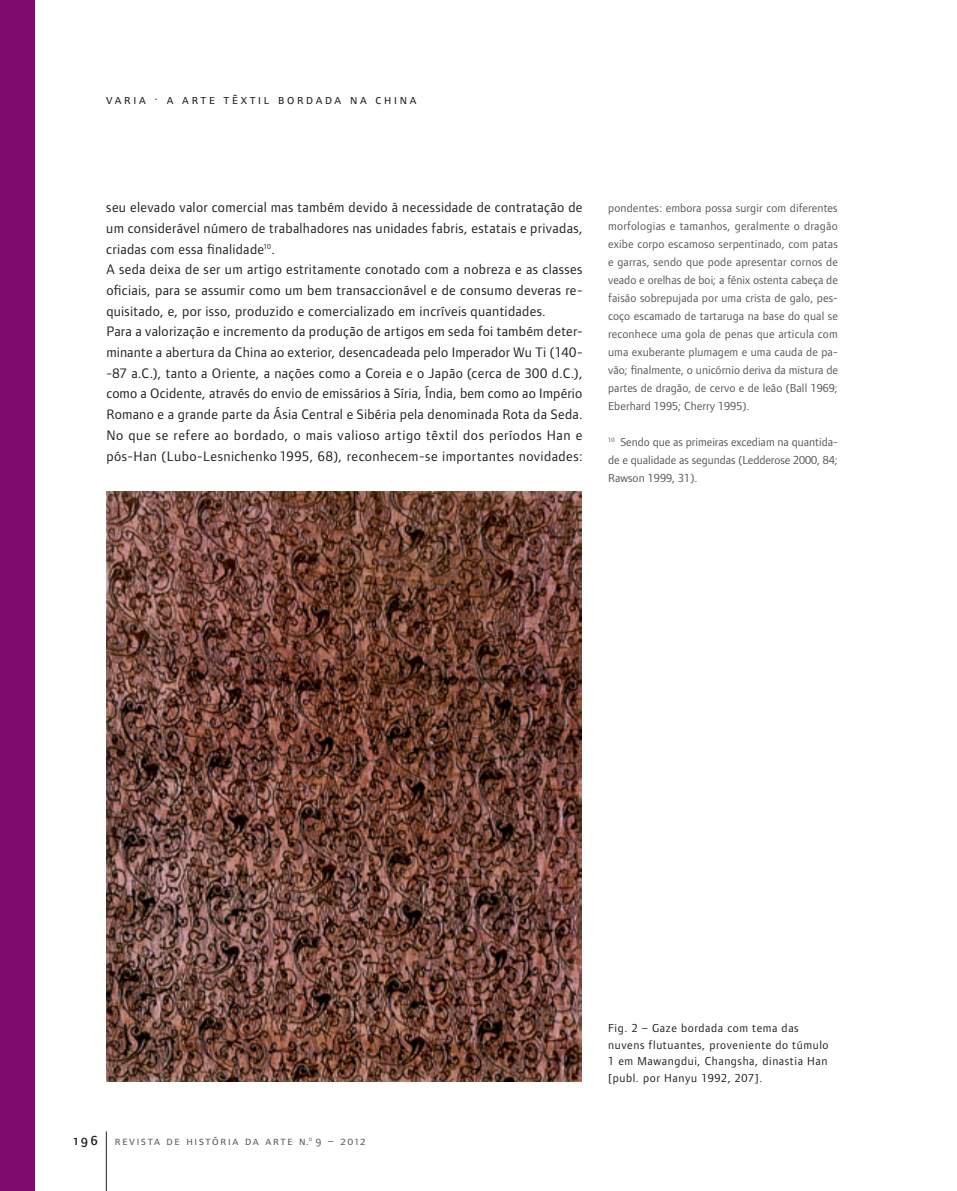
<style>
.page{position:relative;width:957px;height:1191px;background:#fff}
.page>*{position:absolute;margin:0;border:0;box-sizing:border-box;transform-origin:0 0}
.texto_corrido{font:14.25px/20.7px "Foundry Form Sans";letter-spacing:.02em;color:#231f20;text-align:justify}
.texto_corrido-2{font:14.25px/20.7px "Foundry Form Sans";letter-spacing:.04em;color:#231f20}
.t1{font:13.5px "Foundry Form Sans Book SC";letter-spacing:.2em;color:#231f20}
.t2{font:500 13.5px "Foundry Journal SC";color:#231f20}
.notas{font:12px/18px "Foundry Form Sans";letter-spacing:.005em;color:#57585a;text-align:justify}
.legenda_left{font:12px/16.5px "Foundry Form Sans";letter-spacing:.05em;color:#231f20}
.t3{font:12px "Foundry Form Sans Book SC";letter-spacing:.15em;color:#57585a}
</style>
<div class="page">
<hr style="left:106px;top:1131px;width:1px;height:60px;background:#231f20">
<div style="left:0;top:0;width:34px;height:1191px;background:#7e0a6d"></div>
<img style="left:106px;top:491px;width:476px;height:590px">
<p class="t1" style="left:106px;top:92px;width:312px">varia · a arte têxtil bordada na china</p>
<p class="texto_corrido" style="left:106px;top:197px;width:478px">seu elevado valor comercial mas também devido à necessidade de contratação de um considerável número de trabalhadores nas unidades fabris, estatais e privadas, criadas com essa finalidade<sup>10</sup>.</p>
<p class="texto_corrido" style="left:106px;top:259px;width:478px">A seda deixa de ser um artigo estritamente conotado com a nobreza e as classes oficiais, para se assumir como um bem transaccionável e de consumo deveras re&shy;quisitado, e, por isso, produzido e comercializado em incríveis quantidades.</p>
<p class="texto_corrido" style="left:106px;top:321px;width:478px;text-align:center">Para a valorização e incremento da produção de artigos em seda foi também deter&shy;minante a abertura da China ao exterior, desencadeada pelo Imperador Wu Ti (140- 87 a.C.), tanto a Oriente, a nações como a Coreia e o Japão (cerca de 300 d.C.), como a Ocidente, através do envio de emissários à Síria, Índia, bem como ao Império Romano e a grande parte da Ásia Central e Sibéria pela denominada Rota da Seda.</p>
<p class="texto_corrido-2" style="left:106px;top:425px;width:478px">No que se refere ao bordado, o mais valioso artigo têxtil dos períodos Han e pós-‑ Han (Lubo-‑ Lesnichenko 1995, 68), reconhecem-‑se importantes novidades:</p>
<p class="notas" style="left:608px;top:199px;width:231px">pondentes: embora possa surgir com diferentes morfologias e tamanhos, geralmente o dragão exibe corpo escamoso serpentinado, com patas e garras, sendo que pode apresentar cornos de veado e orelhas de boi; a fénix ostenta cabeça de faisão sobrepujada por uma crista de galo, pes&shy;coço escamado de tartaruga na base do qual se reconhece uma gola de penas que articula com uma exuberante plumagem e uma cauda de pa&shy;vão; finalmente, o unicórnio deriva da mistura de partes de dragão, de cervo e de leão (Ball 1969; Eberhard 1995; Cherry 1995).</p>
<p class="notas" style="left:608px;top:433px;width:231px"><sup>10</sup> Sendo que as primeiras excediam na quantida&shy;de e qualidade as segundas (Ledderose 2000, 84; Rawson 1999, 31).</p>
<p class="t2" style="left:74px;top:1132px;width:26px">196</p>
<p class="t3" style="left:115px;top:1133px;width:252px">revista de história da arte n.<sup>o</sup> 9 – 2012</p>
<p class="legenda_left" style="left:608px;top:1020px;width:222px">Fig. 2 – Gaze bordada com tema das nuvens flutuantes, proveniente do túmulo 1 em Mawangdui, Changsha, dinastia Han [publ. por Hanyu 1992, 207].</p>
</div>
